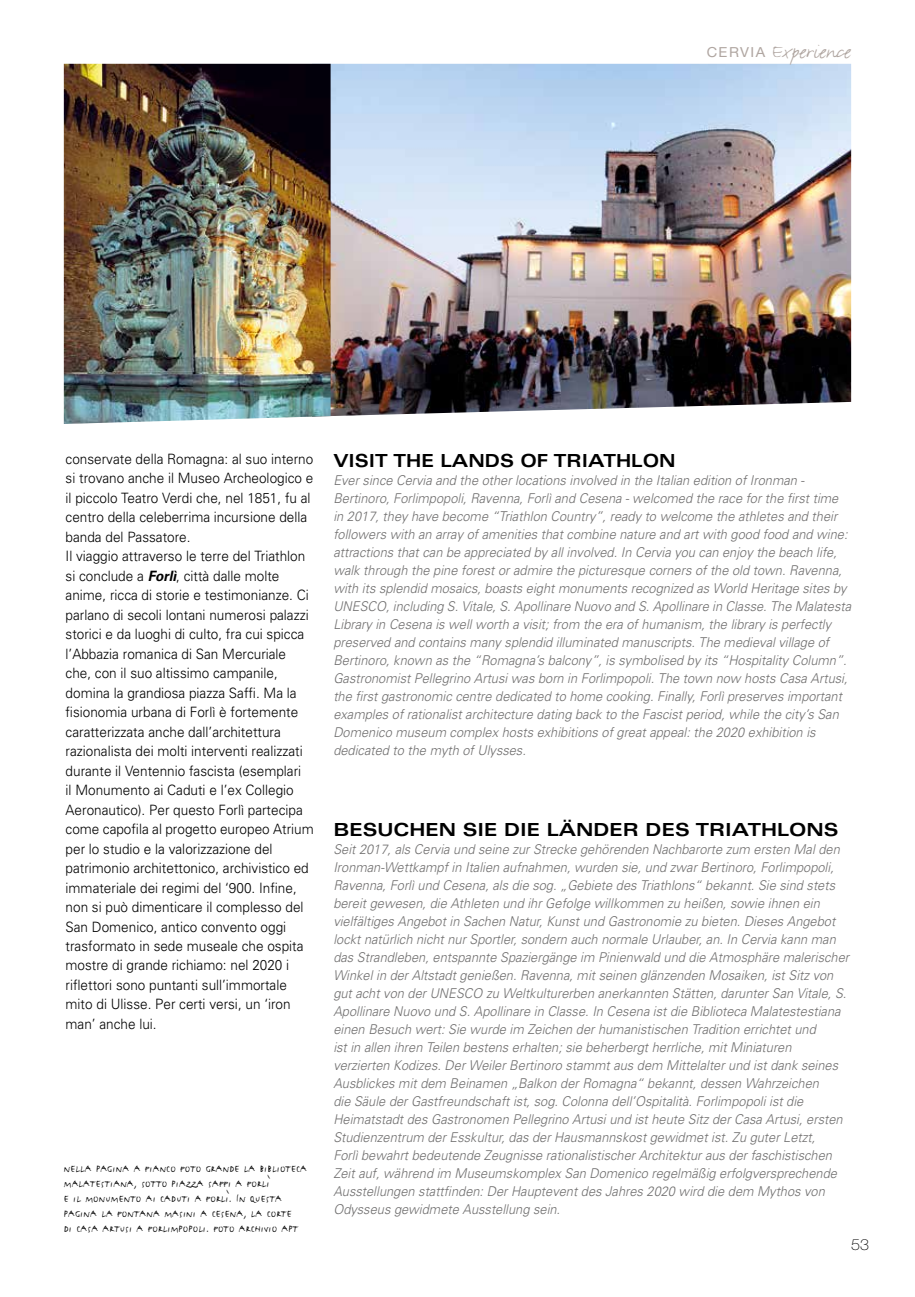
<style>
.page{position:relative;width:915px;height:1297px;background:#fff}
.page>*{position:absolute;margin:0;border:0;box-sizing:border-box;transform-origin:0 0}
.t1{font:21px "FF Justlefthand";letter-spacing:-.015em;color:#b0a6a1;scale:1.2 1}
.t2{font:18px/15px "FF Justlefthand Caps";color:#000;scale:.85 1}
.t3{font:700 expanded 18px "Univers";color:#000}
.t4{font:700 expanded 18px "Univers";color:#000;scale:.95 1}
.t5{font:100 15.45px "Helvetica Neue LT Std";color:#000;scale:1.05 1}
.t6{font:300 14.25px/19.5px "Univers";color:#000;scale:.95 1}
.t7{font:italic 300 13.5px/18px "Univers";color:#706f6f;scale:.95 1}
.s1{font-family:"Helvetica Neue LT Std";font-size:13.8px}
.s2{font-weight:700;font-style:italic}
</style>
<div class="page">
<img style="left:330px;top:64px;width:520px;height:353px">
<img style="left:64px;top:64px;width:266px;height:360px">
<h1 class="t1" style="left:706px;top:39px;width:122px"><span class="s1">CERVIA</span> Experience</h1>
<p class="t6" style="left:66px;top:449px;width:263px">conservate della Romagna: al suo interno si trovano anche il Museo Archeologico e il piccolo Teatro Verdi che, nel 1851, fu al centro della celeberrima incursione della banda del Passatore.<br>Il viaggio attraverso le terre del Triathlon si conclude a <span class="s2">Forlì</span>, città dalle molte anime, ricca di storie e testimonianze. Ci parlano di secoli lontani numerosi palazzi storici e da luoghi di culto, fra cui spicca l’Abbazia romanica di San Mercuriale che, con il suo altissimo campanile, domina la grandiosa piazza Saffi. Ma la fisionomia urbana di Forlì è fortemente caratterizzata anche dall’architettura razionalista dei molti interventi realizzati durante il Ventennio fascista (esemplari<br>il Monumento ai Caduti e l’ex Collegio Aeronautico). Per questo Forlì partecipa come capofila al progetto europeo Atrium per lo studio e la valorizzazione del patrimonio architettonico, archivistico ed immateriale dei regimi del ‘900. Infine, non si può dimenticare il complesso del San Domenico, antico convento oggi trasformato in sede museale che ospita mostre di grande richiamo: nel 2020 i riflettori sono puntanti sull’immortale mito di Ulisse. Per certi versi, un ‘iron man’ anche lui.</p>
<h2 class="t2" style="left:64px;top:1159px;width:288px">nella pagina a fianco foto grande la biblioteca malatestiana, sotto piazza saffi a forlì<br>e il monumento ai caduti a forlì. In questa pagina la fontana masini a cesena, la corte<br>di casa artusi a forlimpopoli. foto archivio apt</h2>
<h2 class="t4" style="left:333px;top:450px;width:361px">VISIT THE LANDS OF TRIATHLON</h2>
<p class="t7" style="left:333px;top:471px;width:546px">Ever since Cervia and the other locations involved in the Italian edition of Ironman - Bertinoro, Forlimpopoli, Ravenna, Forlì and Cesena - welcomed the race for the first time in 2017, they have become “Triathlon Country”, ready to welcome the athletes and their followers with an array of amenities that combine nature and art with good food and wine: attractions that can be appreciated by all involved. In Cervia you can enjoy the beach life, walk through the pine forest or admire the picturesque corners of the old town. Ravenna, with its splendid mosaics, boasts eight monuments recognized as World Heritage sites by UNESCO, including S. Vitale, S. Apollinare Nuovo and S. Apollinare in Classe. The Malatesta Library in Cesena is well worth a visit; from the era of humanism, the library is perfectly preserved and contains many splendid illuminated manuscripts. The medieval village of Bertinoro, known as the “Romagna’s balcony”, is symbolised by its “Hospitality Column”.<br>Gastronomist Pellegrino Artusi was born in Forlimpopoli. The town now hosts Casa Artusi, the first gastronomic centre dedicated to home cooking. Finally, Forlì preserves important examples of rationalist architecture dating back to the Fascist period, while the city’s San Domenico museum complex hosts exhibitions of great appeal: the 2020 exhibition is dedicated to the myth of Ulysses.</p>
<h2 class="t3" style="left:333px;top:819px;width:506px">BESUCHEN SIE DIE LÄNDER DES TRIATHLONS</h2>
<p class="t7" style="left:333px;top:840px;width:544px">Seit 2017, als Cervia und seine zur Strecke gehörenden Nachbarorte zum ersten Mal den Ironman-Wettkampf in Italien aufnahmen, wurden sie, und zwar Bertinoro, Forlimpopoli, Ravenna, Forlì und Cesena, als die sog. „Gebiete des Triathlons“ bekannt. Sie sind stets bereit gewesen, die Athleten und ihr Gefolge willkommen zu heißen, sowie ihnen ein vielfältiges Angebot in Sachen Natur, Kunst und Gastronomie zu bieten. Dieses Angebot lockt natürlich nicht nur Sportler, sondern auch normale Urlauber, an. In Cervia kann man das Strandleben, entspannte Spaziergänge im Pinienwald und die Atmosphäre malerischer Winkel in der Altstadt genießen. Ravenna, mit seinen glänzenden Mosaiken, ist Sitz von gut acht von der UNESCO zu Weltkulturerben anerkannten Stätten, darunter San Vitale, S.<br>Apollinare Nuovo und S. Apollinare in Classe. In Cesena ist die Biblioteca Malatestestiana einen Besuch wert: Sie wurde im Zeichen der humanistischen Tradition errichtet und<br>ist in allen ihren Teilen bestens erhalten; sie beherbergt herrliche, mit Miniaturen verzierten Kodizes. Der Weiler Bertinoro stammt aus dem Mittelalter und ist dank seines Ausblickes mit dem Beinamen „Balkon der Romagna“ bekannt, dessen Wahrzeichen<br>die Säule der Gastfreundschaft ist, sog. Colonna dell’Ospitalità. Forlimpopoli ist die Heimatstadt des Gastronomen Pellegrino Artusi und ist heute Sitz der Casa Artusi, ersten Studienzentrum der Esskultur, das der Hausmannskost gewidmet ist. Zu guter Letzt,<br>Forlì bewahrt bedeutende Zeugnisse rationalistischer Architektur aus der faschistischen Zeit auf, während im Museumskomplex San Domenico regelmäßig erfolgversprechende Ausstellungen stattfinden: Der Hauptevent des Jahres 2020 wird die dem Mythos von Odysseus gewidmete Ausstellung sein.</p>
<p class="t5" style="left:850px;top:1236px;width:19px">53</p>
</div>
